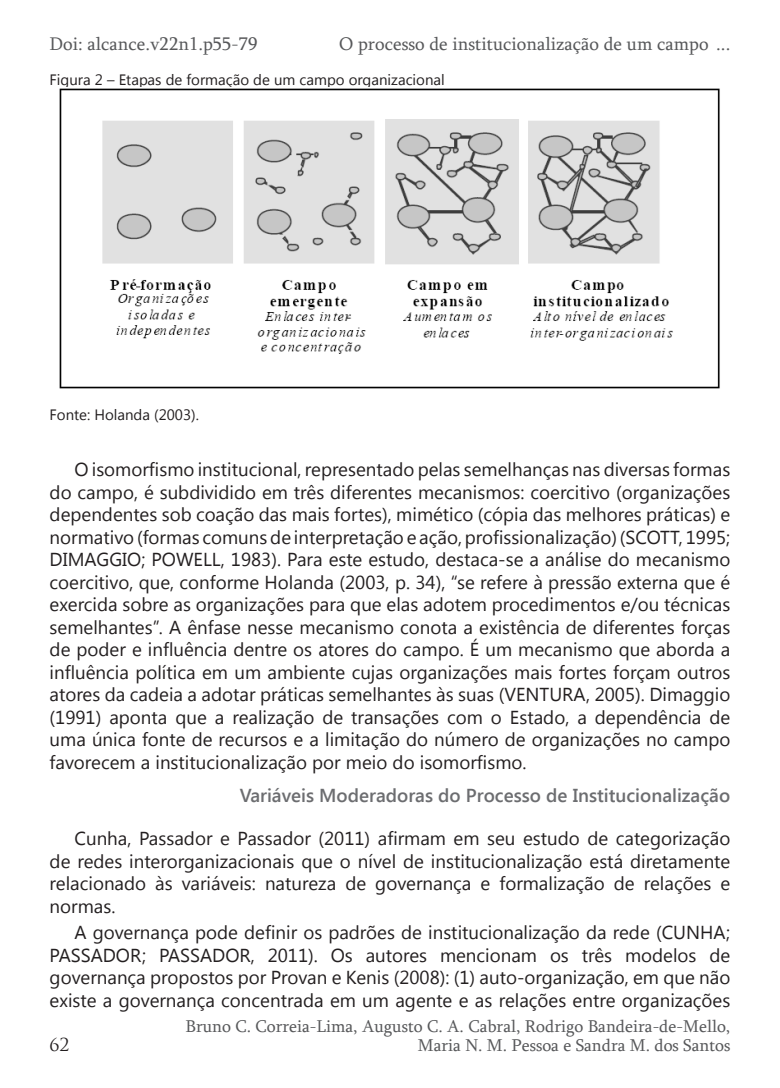
<style>
.page{position:relative;width:780px;height:1088px;background:#fff}
.page>*{position:absolute;margin:0;border:0;box-sizing:border-box;transform-origin:0 0}
.Texto{font:18.75px/22.5px "Segoe UI";color:#231f20;text-align:justify}
.t1{font:18.75px "Sylfaen";color:#57585a}
.Subtítulo_2{font:600 18.75px "Segoe UI";color:#6c6d70}
.t2{font:17.5px/19.2px "Sylfaen";color:#57585a;text-align:right}
.t3{font:17.5px "Trajan Pro";color:#231f20}
.Texto_de_Tabela{font:15px "Segoe UI";color:#231f20}
</style>
<div class="page">
<img style="left:59px;top:88px;width:661px;height:301px">
<p class="t1" style="left:50px;top:32px;width:209px">Doi: alcance.v22n1.p55-79</p>
<p class="t1" style="left:339px;top:32px;width:392px">o processo de institucionalização de um campo ...</p>
<p class="Texto_de_Tabela" style="left:50px;top:70px;width:396px">Figura 2 – Etapas de formação de um campo organizacional</p>
<p class="Texto_de_Tabela" style="left:50px;top:405px;width:151px">Fonte: Holanda (2003).</p>
<p class="Texto" style="left:50px;top:457px;width:682px;text-indent:25px">O isomorfismo institucional, representado pelas semelhanças nas diversas formas do campo, é subdividido em três diferentes mecanismos: coercitivo (organizações dependentes sob coação das mais fortes), mimético (cópia das melhores práticas) e normativo (formas comuns de interpretação e ação, profissionalização) (SCOTT, 1995; DIMAGGIO; POWELL, 1983). Para este estudo, destaca-se a análise do mecanismo coercitivo, que, conforme Holanda (2003, p. 34), “se refere à pressão externa que é exercida sobre as organizações para que elas adotem procedimentos e/ou técnicas semelhantes”. A ênfase nesse mecanismo conota a existência de diferentes forças de poder e influência dentre os atores do campo. É um mecanismo que aborda a influência política em um ambiente cujas organizações mais fortes forçam outros atores da cadeia a adotar práticas semelhantes às suas (VENTURA, 2005). Dimaggio (1991) aponta que a realização de transações com o Estado, a dependência de uma única fonte de recursos e a limitação do número de organizações no campo favorecem a institucionalização por meio do isomorfismo.</p>
<p class="Subtítulo_2" style="left:240px;top:782px;width:492px">Variáveis Moderadoras do Processo de Institucionalização</p>
<p class="Texto" style="left:50px;top:827px;width:682px;text-indent:25px">Cunha, Passador e Passador (2011) afirmam em seu estudo de categorização de redes interorganizacionais que o nível de institucionalização está diretamente relacionado às variáveis: natureza de governança e formalização de relações e normas.</p>
<p class="Texto" style="left:50px;top:920px;width:682px;text-indent:25px">A governança pode definir os padrões de institucionalização da rede (CUNHA; PASSADOR; PASSADOR, 2011). Os autores mencionam os três modelos de governança propostos por Provan e Kenis (2008): (1) auto-organização, em que não existe a governança concentrada em um agente e as relações entre organizações</p>
<p class="t3" style="left:50px;top:1033px;width:21px">62</p>
<p class="t2" style="left:185px;top:1016px;width:546px">Bruno c. Correia-lima, augusto c. a. Cabral, rodrigo bandeira-de-mello, maria n. M. Pessoa e sandra m. dos santos</p>
</div>
